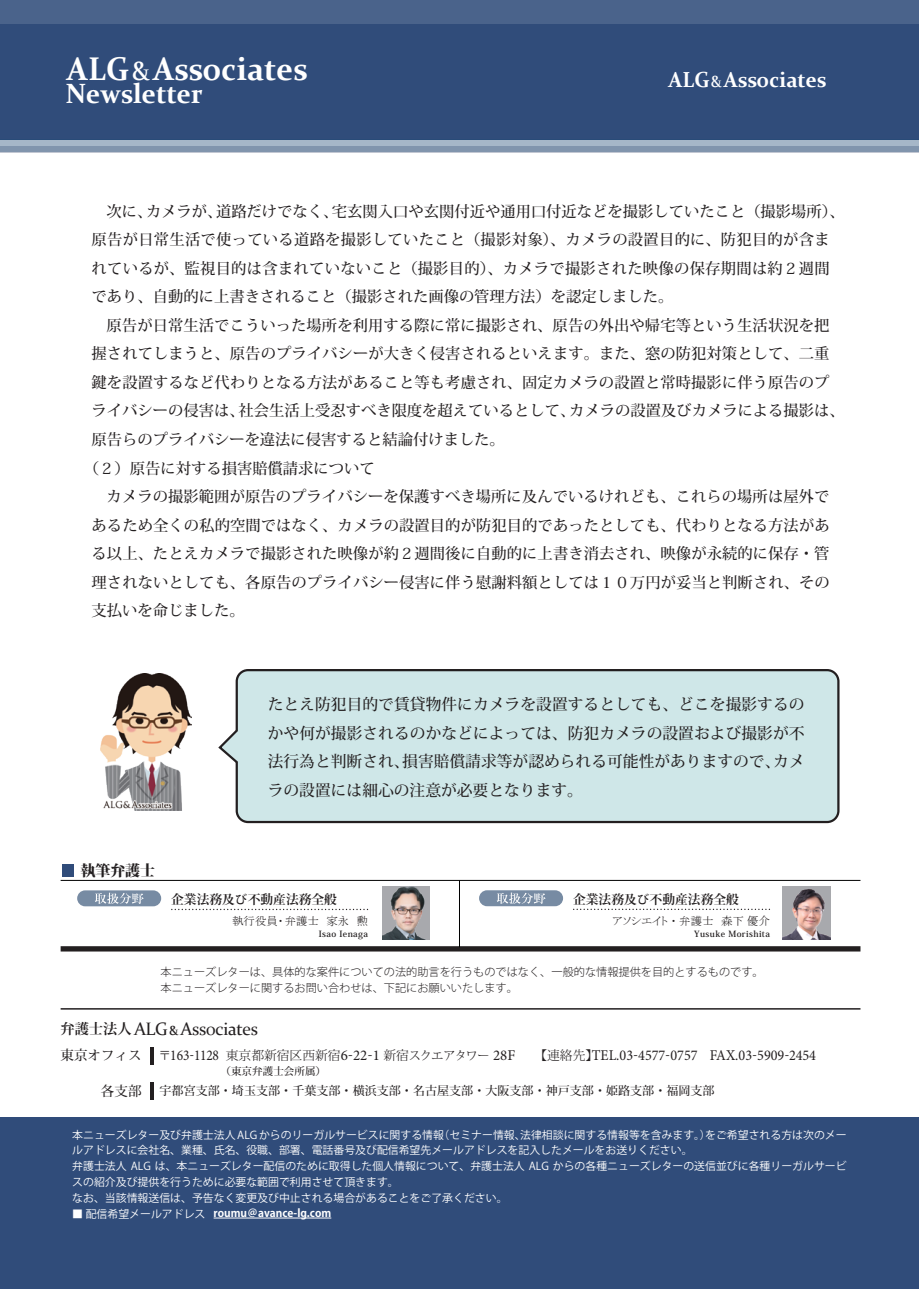
<style>
.page{position:relative;width:919px;height:1289px;background:#fff}
.page>*{position:absolute;margin:0;border:0;box-sizing:border-box;transform-origin:0 0}
.t1{font:700 32.85px "Constantia";color:#fff;scale:.96 1}
.t2{font:700 27.9px "Constantia";color:#fff;scale:.96 1}
.t3{font:700 21.75px "Constantia";color:#fff;scale:.96 1}
.t4{font:18px "Constantia";letter-spacing:-.02em;color:#231f20}
.t5{font:500 15.75px/28.5px "Koz Min Pro";color:#231f20;text-align:justify}
.t6{font:500 15.3px/28.5px "Koz Min Pro";letter-spacing:.005em;color:#231f20}
.t7{font:14.85px "Minion Pro";color:#231f20;scale:.9 1}
.t8{font:800 14.85px "Koz Min Pr 6 N";color:#231f20}
.t9{font:500 13.5px "Koz Min Pr 6 N";color:#231f20}
.t10{font:500 12.9px "Koz Min Pr 6 N";color:#231f20}
.t11{font:700 12.75px "Koz Min Pr 6 N";color:#231f20}
.t12{font:500 12px "Koz Min Pr 6 N";letter-spacing:.005em;color:#231f20}
.t13{font:11.4px "MS P Mincho";color:#231f20}
.t14{font:300 11.1px/16.5px "Koz Go Pr 6 N";color:#231f20}
.t15{font:10.8px/15.8px "Koz Go Pro";color:#fff}
.t16{font:700 10.8px "Koz Go Pro";color:#fff}
.t17{font:500 10.5px "Koz Min Pr 6 N";letter-spacing:.005em;color:#231f20}
.t18{font:700 8.55px "Koz Min Pr 6 N";letter-spacing:.05em;color:#231f20}
.s1{font-weight:400;font-size:27px}
.s2{font-weight:400;font-size:16.5px}
.s3{font-size:12.15px}
.s4{font-family:"Koz Min Pro";font-weight:700;font-size:14.25px}
.s5{font-size:13.5px}
.s6{font-family:"Koz Min Pr 6 N";font-weight:300;font-size:12.75px}
.s7{font-family:"Koz Min Pr 6 N";font-weight:300;font-size:12.15px}
.s8{font-weight:400}
</style>
<div class="page">
<svg style="left:218px;top:669px;width:622px;height:155px;background:#cae1e1"></svg>
<div style="left:61px;top:946px;width:799px;height:5px;background:#231f20"></div>
<hr style="left:61px;top:1008px;width:799px;height:1px;background:#231f20">
<div style="left:0;top:1117px;width:918px;height:171px;background:#304c7a"></div>
<hr style="left:213px;top:1217px;width:118px;height:1px;background:#fff">
<hr style="left:150px;top:1047px;width:3px;height:17px;background:#231f20">
<hr style="left:150px;top:1082px;width:3px;height:17px;background:#231f20">
<svg style="left:171px;top:908px;width:197px;height:2px"></svg>
<svg style="left:77px;top:890px;width:84px;height:16px"></svg>
<img style="left:382px;top:886px;width:48px;height:54px">
<hr style="left:459px;top:883px;width:1px;height:64px;background:#000">
<div style="left:62px;top:864px;width:12px;height:12px;background:#304c7a"></div>
<hr style="left:61px;top:880px;width:799px;height:1px;background:#000">
<hr style="left:459px;top:880px;width:1px;height:64px;background:#000">
<img style="left:101px;top:673px;width:91px;height:137px">
<img style="left:782px;top:886px;width:48px;height:54px">
<svg style="left:573px;top:908px;width:197px;height:2px"></svg>
<svg style="left:479px;top:890px;width:84px;height:16px"></svg>
<div style="left:0;top:23px;width:918px;height:116px;background:#304c7a"></div>
<svg style="left:0;top:139px;width:918px;height:13px;background:#8b9fb5"></svg>
<div style="left:0;top:0;width:918px;height:23px;background:#4a638b"></div>
<h1 class="t1" style="left:67px;top:46px;width:252px">ALG<span class="s1">&amp;</span>Associates</h1>
<h2 class="t2" style="left:66px;top:74px;width:144px">Newsletter</h2>
<h3 class="t3" style="left:668px;top:64px;width:166px">ALG<span class="s2">&amp;</span>Associates</h3>
<p class="t6" style="left:92px;top:196px;width:754px;text-indent:15px">次に、カメラが、道路だけでなく、宅玄関入口や玄関付近や通用口付近などを撮影していたこと（撮影場所）、原告が日常生活で使っている道路を撮影していたこと（撮影対象）、カメラの設置目的に、防犯目的が含まれているが、監視目的は含まれていないこと（撮影目的）、カメラで撮影された映像の保存期間は約２週間であり、自動的に上書きされること（撮影された画像の管理方法）を認定しました。</p>
<p class="t6" style="left:107px;top:310px;width:724px">原告が日常生活でこういった場所を利用する際に常に撮影され、原告の外出や帰宅等という生活状況を把</p>
<p class="t6" style="left:92px;top:339px;width:739px">握されてしまうと、原告のプライバシーが大きく侵害されるといえます。また、窓の防犯対策として、二重</p>
<p class="t6" style="left:92px;top:367px;width:739px">鍵を設置するなど代わりとなる方法があること等も考慮され、固定カメラの設置と常時撮影に伴う原告のプ</p>
<p class="t6" style="left:92px;top:396px;width:754px">ライバシーの侵害は、社会生活上受忍すべき限度を超えているとして、カメラの設置及びカメラによる撮影は、</p>
<p class="t6" style="left:92px;top:424px;width:415px">原告らのプライバシーを違法に侵害すると結論付けました。</p>
<p class="t6" style="left:84px;top:453px;width:292px">（２）原告に対する損害賠償請求について</p>
<p class="t6" style="left:107px;top:481px;width:724px">カメラの撮影範囲が原告のプライバシーを保護すべき場所に及んでいるけれども、これらの場所は屋外で</p>
<p class="t6" style="left:92px;top:510px;width:739px">あるため全くの私的空間ではなく、カメラの設置目的が防犯目的であったとしても、代わりとなる方法があ</p>
<p class="t6" style="left:92px;top:538px;width:739px">る以上、たとえカメラで撮影された映像が約２週間後に自動的に上書き消去され、映像が永続的に保存・管</p>
<p class="t6" style="left:92px;top:567px;width:739px">理されないとしても、各原告のプライバシー侵害に伴う慰謝料額としては１０万円が妥当と判断され、その</p>
<p class="t6" style="left:92px;top:595px;width:154px">支払いを命じました。</p>
<p class="t5" style="left:268px;top:689px;width:538px">たとえ防犯目的で賃貸物件にカメラを設置するとしても、どこを撮影するのかや何が撮影されるのかなどによっては、防犯カメラの設置および撮影が不法行為と判断され、損害賠償請求等が認められる可能性がありますので、カメラの設置には細心の注意が必要となります。</p>
<p class="t8" style="left:81px;top:862px;width:76px">執筆弁護士</p>
<p class="t11" style="left:171px;top:892px;width:167px">企業法務及<span class="s3">び</span>不動産法務全般</p>
<p class="t13" style="left:232px;top:915px;width:137px">執行役員・弁護士　家永　勲</p>
<p class="t18" style="left:318px;top:929px;width:51px">Isao Ienaga</p>
<p class="t11" style="left:573px;top:892px;width:167px">企業法務及<span class="s3">び</span>不動産法務全般</p>
<p class="t13" style="left:612px;top:915px;width:159px">アソシエイト・弁護士　森下 優介</p>
<p class="t18" style="left:694px;top:929px;width:77px">Yusuke Morishita</p>
<p class="t14" style="left:161px;top:963px;width:604px">本ニューズレターは、具体的な案件についての法的助言を行うものではなく、一般的な情報提供を目的とするものです。本ニューズレターに関するお問い合わせは、下記にお願いいたします。</p>
<p class="t4" style="left:60px;top:1016px;width:199px"><span class="s4">弁護士法人</span> ALG<span class="s5">&amp;</span> Associates</p>
<p class="t10" style="left:60px;top:1047px;width:82px"><span class="s5">東京</span>オフィス</p>
<p class="t7" style="left:158px;top:1045px;width:732px"><span class="s6">〒</span>163-1128 <span class="s6">東京都新宿区西新宿</span>6-22-1 <span class="s6">新宿</span><span class="s7">スクエアタワー</span> 28F<span class="s6">　　【連絡先】</span>TEL.03-4577-0757 FAX.03-5909-2454</p>
<p class="t9" style="left:101px;top:1083px;width:42px">各支部</p>
<p class="t12" style="left:159px;top:1084px;width:556px">宇都宮支部・埼玉支部・千葉支部・横浜支部・名古屋支部・大阪支部・神戸支部・姫路支部・福岡支部</p>
<p class="t17" style="left:220px;top:1064px;width:107px">（東京弁護士会所属）</p>
<p class="t15" style="left:72px;top:1127px;width:775px">本ニューズレター及び弁護士法人 ALG からのリーガルサービスに関する情報（セミナー情報、法律相談に関する情報等を含みます。）をご希望される方は次のメールアドレスに会社名、業種、氏名、役職、部署、電話番号及び配信希望先メールアドレスを記入したメールをお送りください。<br>弁護士法人 ALG は、本ニューズレター配信のために取得した個人情報について、弁護士法人 ALG からの各種ニューズレターの送信並びに各種リーガルサービスの紹介及び提供を行うために必要な範囲で利用させて頂きます。<br>なお、当該情報送信は、予告なく変更及び中止される場合があることをご了承ください。</p>
<p class="t16" style="left:72px;top:1205px;width:260px"><span class="s8">■ 配信希望メールアドレス</span> roumu＠avance-lg.com</p>
</div>
